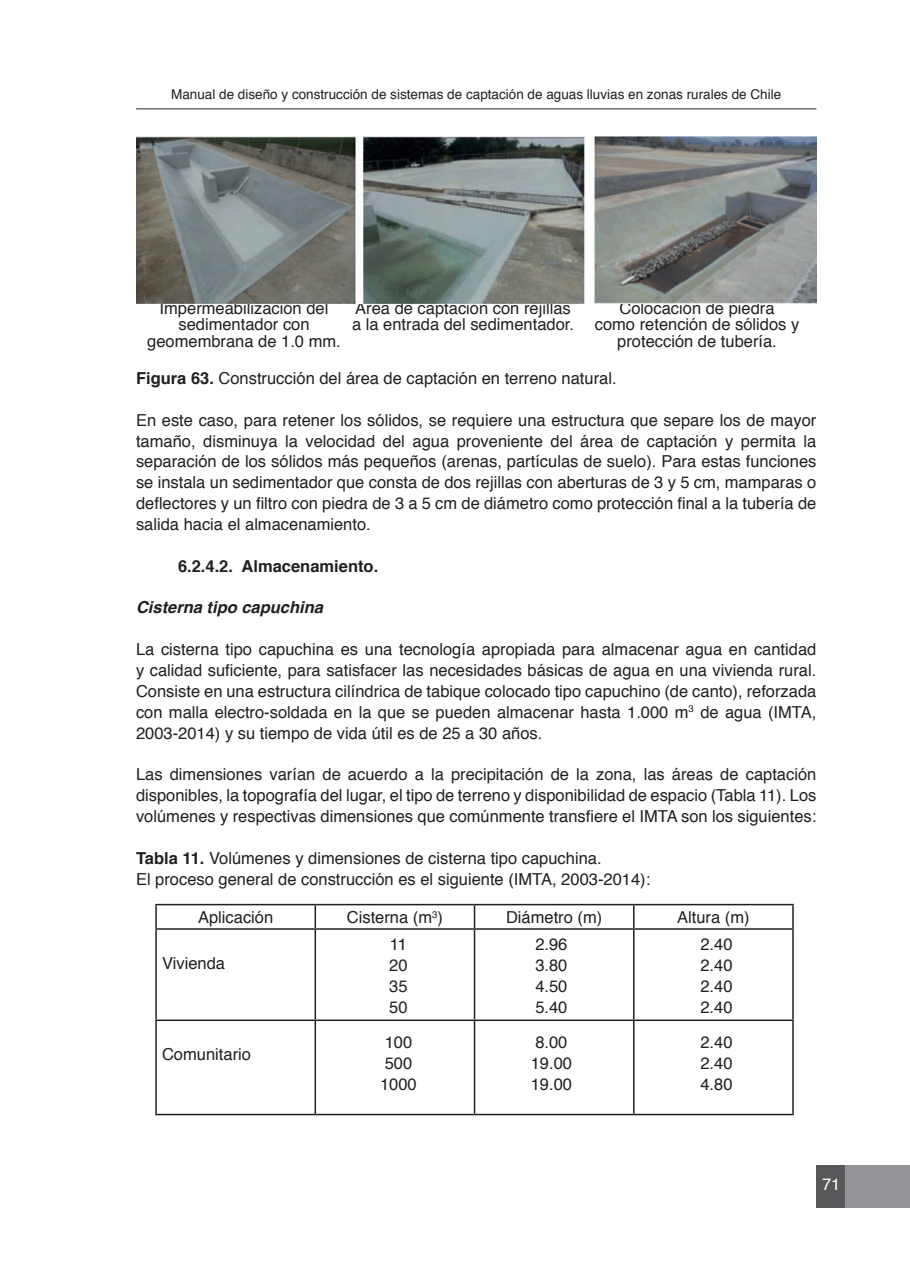
<style>
.page{position:relative;width:910px;height:1272px;background:#fff}
.page>*{position:absolute;margin:0;border:0;box-sizing:border-box;transform-origin:0 0}
.t1{font:16.5px/20.9px "Helvetica";color:#231f20;text-align:justify}
.t2{font:700 16.5px "Helvetica";color:#231f20}
.t3{font:italic 700 16.5px "Helvetica";color:#231f20}
.t4{font:16.5px "Helvetica";color:#fff}
.t5{font:13.5px "Helvetica";color:#231f20}
.s1{font-weight:700}
</style>
<div class="page">
<hr style="left:136px;top:108px;width:680px;height:1px;background:#231f20">
<hr style="left:155px;top:903px;width:160px;height:2px;background:#231f20">
<hr style="left:155px;top:905px;width:2px;height:23px;background:#231f20">
<hr style="left:315px;top:903px;width:160px;height:2px;background:#231f20">
<svg style="left:315px;top:905px;width:1px;height:23px"></svg>
<hr style="left:475px;top:903px;width:159px;height:2px;background:#231f20">
<svg style="left:474px;top:905px;width:1px;height:23px"></svg>
<hr style="left:634px;top:903px;width:160px;height:2px;background:#231f20">
<svg style="left:633px;top:905px;width:1px;height:23px"></svg>
<hr style="left:792px;top:905px;width:2px;height:23px;background:#231f20">
<hr style="left:155px;top:928px;width:160px;height:1px;background:#231f20">
<hr style="left:155px;top:929px;width:2px;height:90px;background:#231f20">
<hr style="left:315px;top:928px;width:160px;height:1px;background:#231f20">
<hr style="left:315px;top:929px;width:1px;height:90px;background:#231f20">
<hr style="left:475px;top:928px;width:159px;height:1px;background:#231f20">
<hr style="left:474px;top:929px;width:1px;height:90px;background:#231f20">
<hr style="left:634px;top:928px;width:160px;height:1px;background:#231f20">
<hr style="left:633px;top:929px;width:1px;height:90px;background:#231f20">
<hr style="left:792px;top:929px;width:2px;height:90px;background:#231f20">
<hr style="left:155px;top:1019px;width:160px;height:2px;background:#231f20">
<hr style="left:155px;top:1021px;width:2px;height:92px;background:#231f20">
<hr style="left:315px;top:1019px;width:160px;height:2px;background:#231f20">
<hr style="left:315px;top:1021px;width:1px;height:92px;background:#231f20">
<hr style="left:475px;top:1019px;width:159px;height:2px;background:#231f20">
<hr style="left:474px;top:1021px;width:1px;height:92px;background:#231f20">
<hr style="left:634px;top:1019px;width:160px;height:2px;background:#231f20">
<hr style="left:633px;top:1021px;width:1px;height:92px;background:#231f20">
<hr style="left:792px;top:1021px;width:2px;height:92px;background:#231f20">
<hr style="left:155px;top:1113px;width:160px;height:2px;background:#231f20">
<hr style="left:315px;top:1113px;width:160px;height:2px;background:#231f20">
<hr style="left:475px;top:1113px;width:159px;height:2px;background:#231f20">
<hr style="left:634px;top:1113px;width:160px;height:2px;background:#231f20">
<img style="left:136px;top:136px;width:680px;height:168px">
<div style="left:817px;top:1165px;width:84px;height:42px;background:#57585a"></div>
<div style="left:846px;top:1165px;width:64px;height:42px;background:#939598"></div>
<p class="t5" style="left:171px;top:84px;width:612px">Manual de diseño y construcción de sistemas de captación de aguas lluvias en zonas rurales de Chile</p>
<p class="t1" style="left:160px;top:298px;width:170px">Impermeabilización del</p>
<p class="t1" style="left:355px;top:298px;width:217px">Área de captación con rejillas</p>
<p class="t1" style="left:620px;top:298px;width:156px">Colocación de piedra</p>
<p class="t1" style="left:178px;top:314px;width:133px">sedimentador con</p>
<p class="t1" style="left:352px;top:314px;width:223px">a la entrada del sedimentador.</p>
<p class="t1" style="left:595px;top:314px;width:206px">como retención de sólidos y</p>
<p class="t1" style="left:147px;top:331px;width:195px">geomembrana de 1.0 mm.</p>
<p class="t1" style="left:617px;top:331px;width:161px">protección de tubería.</p>
<p class="t1" style="left:136px;top:368px;width:482px"><span class="s1">Figura 63.</span> Construcción del área de captación en terreno natural.</p>
<p class="t1" style="left:136px;top:410px;width:682px">En este caso, para retener los sólidos, se requiere una estructura que separe los de mayor tamaño, disminuya la velocidad del agua proveniente del área de captación y permita la separación de los sólidos más pequeños (arenas, partículas de suelo). Para estas funciones se instala un sedimentador que consta de dos rejillas con aberturas de 3 y 5 cm, mamparas o deflectores y un filtro con piedra de 3 a 5 cm de diámetro como protección final a la tubería de salida hacia el almacenamiento.</p>
<p class="t2" style="left:178px;top:552px;width:202px">6.2.4.2. Almacenamiento.</p>
<p class="t3" style="left:136px;top:594px;width:189px">Cisterna tipo capuchina</p>
<p class="t1" style="left:136px;top:639px;width:682px">La cisterna tipo capuchina es una tecnología apropiada para almacenar agua en cantidad y calidad suficiente, para satisfacer las necesidades básicas de agua en una vivienda rural.<br>Consiste en una estructura cilíndrica de tabique colocado tipo capuchino (de canto), reforzada con malla electro-soldada en la que se pueden almacenar hasta 1.000 m<sup>3</sup> de agua (IMTA, 2003-2014) y su tiempo de vida útil es de 25 a 30 años.</p>
<p class="t1" style="left:136px;top:764px;width:682px">Las dimensiones varían de acuerdo a la precipitación de la zona, las áreas de captación disponibles, la topografía del lugar, el tipo de terreno y disponibilidad de espacio (Tabla 11). Los volúmenes y respectivas dimensiones que comúnmente transfiere el IMTA son los siguientes:</p>
<p class="t1" style="left:136px;top:848px;width:516px"><span class="s1">Tabla 11.</span> Volúmenes y dimensiones de cisterna tipo capuchina.<br>El proceso general de construcción es el siguiente (IMTA, 2003-2014):</p>
<p class="t1" style="left:198px;top:907px;width:77px">Aplicación</p>
<p class="t1" style="left:347px;top:907px;width:98px">Cisterna (m<sup>3</sup>)</p>
<p class="t1" style="left:506px;top:907px;width:98px">Diámetro (m)</p>
<p class="t1" style="left:677px;top:907px;width:74px">Altura (m)</p>
<p class="t1" style="left:162px;top:953px;width:64px">Vivienda</p>
<p class="t1" style="left:390px;top:934px;width:19px">11</p>
<p class="t1" style="left:535px;top:934px;width:34px">2.96</p>
<p class="t1" style="left:700px;top:934px;width:34px">2.40</p>
<p class="t1" style="left:389px;top:955px;width:20px">20</p>
<p class="t1" style="left:535px;top:955px;width:34px">3.80</p>
<p class="t1" style="left:700px;top:955px;width:34px">2.40</p>
<p class="t1" style="left:389px;top:975px;width:20px">35</p>
<p class="t1" style="left:535px;top:975px;width:34px">4.50</p>
<p class="t1" style="left:700px;top:975px;width:34px">2.40</p>
<p class="t1" style="left:389px;top:996px;width:20px">50</p>
<p class="t1" style="left:535px;top:996px;width:34px">5.40</p>
<p class="t1" style="left:700px;top:996px;width:34px">2.40</p>
<p class="t1" style="left:385px;top:1032px;width:29px">100</p>
<p class="t1" style="left:535px;top:1032px;width:34px">8.00</p>
<p class="t1" style="left:700px;top:1032px;width:34px">2.40</p>
<p class="t1" style="left:385px;top:1053px;width:29px">500</p>
<p class="t1" style="left:531px;top:1053px;width:43px">19.00</p>
<p class="t1" style="left:700px;top:1053px;width:34px">2.40</p>
<p class="t1" style="left:380px;top:1074px;width:38px">1000</p>
<p class="t1" style="left:531px;top:1074px;width:43px">19.00</p>
<p class="t1" style="left:700px;top:1074px;width:34px">4.80</p>
<p class="t1" style="left:162px;top:1044px;width:90px">Comunitario</p>
<p class="t4" style="left:822px;top:1171px;width:20px">71</p>
</div>
